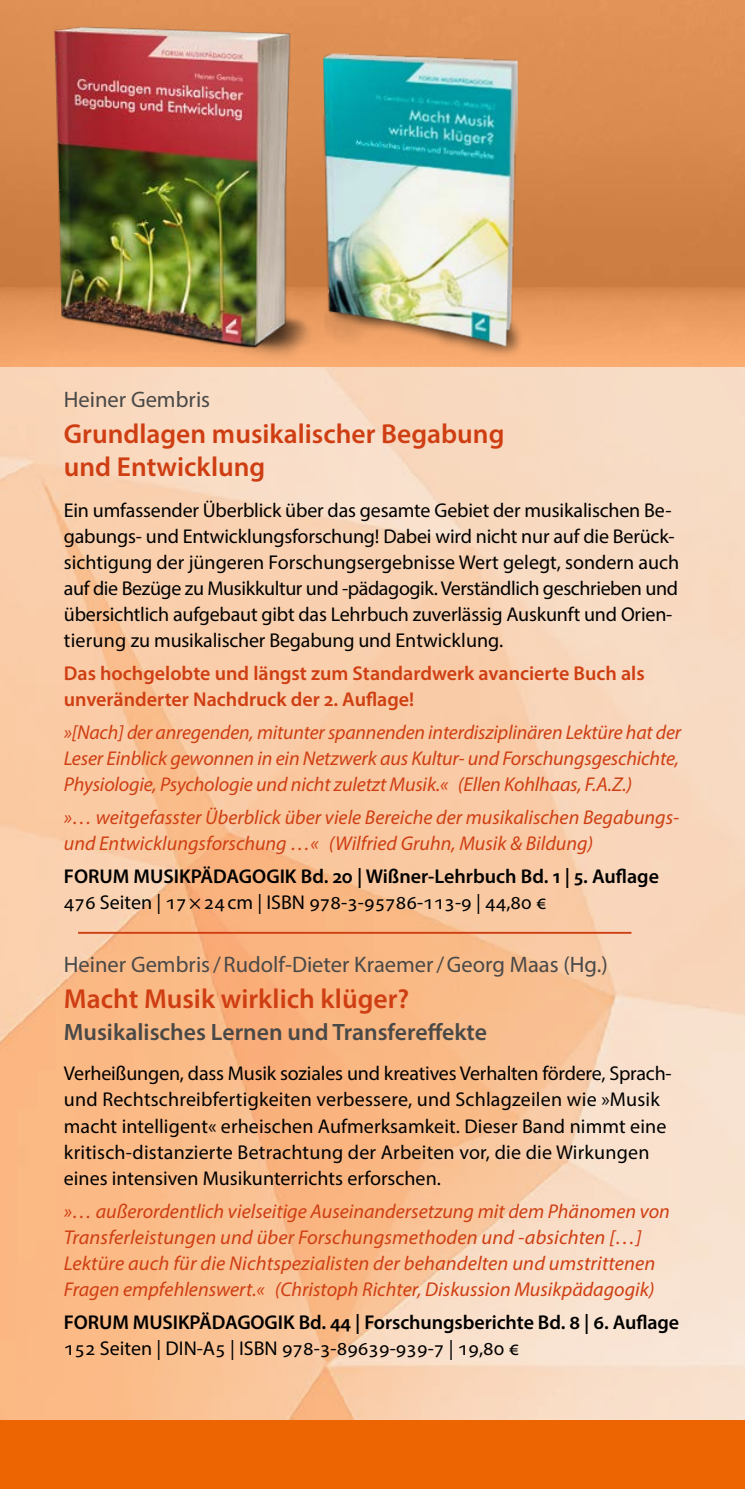
<style>
.page{position:relative;width:745px;height:1489px;background:#fff}
.page>*{position:absolute;margin:0;border:0;box-sizing:border-box;transform-origin:0 0}
.t1{font:600 27.5px/33px "Myriad Pro";color:#cf3e12}
.t2{font:600 23.75px "Myriad Pro";color:#494948}
.t3{font:22.5px "Myriad Pro";color:#494948}
.t4{font:20px/26px "Myriad Pro";letter-spacing:-.005em;color:#000}
.t5{font:italic 20px/26px "Myriad Pro";color:#cf3e12}
.t6{font:600 20px "Myriad Pro";letter-spacing:-.005em;color:#000}
.t7{font:600 20px/26px "Myriad Pro";color:#cf3e12}
</style>
<div class="page">
<img style="left:0;top:367px;width:744px;height:1052px">
<div style="left:0;top:1419px;width:744px;height:69px;background:#ec6502"></div>
<img style="left:0;top:0;width:744px;height:367px">
<hr style="left:78px;top:931px;width:553px;height:2px;background:#cf3e12">
<img style="left:57px;top:351px;width:247px;height:11px">
<img style="left:55px;top:25px;width:281px;height:326px">
<img style="left:324px;top:287px;width:198px;height:73px">
<img style="left:323px;top:53px;width:195px;height:294px">
<p class="t3" style="left:64px;top:385px;width:148px">Heiner Gembris</p>
<h1 class="t1" style="left:64px;top:417px;width:442px">Grundlagen musikalischer Begabung und Entwicklung</h1>
<p class="t4" style="left:64px;top:496px;width:616px">Ein umfassender Überblick über das gesamte Gebiet der musikalischen Be&shy;gabungs- und Entwicklungsforschung! Dabei wird nicht nur auf die Berück&shy;sichtigung der jüngeren Forschungsergebnisse Wert gelegt, sondern auch auf die Bezüge zu Musikkultur und -pädagogik. Verständlich geschrieben und übersichtlich aufgebaut gibt das Lehrbuch zuverlässig Auskunft und Orien&shy;tierung zu musikalischer Begabung und Entwicklung.</p>
<p class="t7" style="left:64px;top:659px;width:582px">Das hochgelobte und längst zum Standardwerk avancierte Buch als unveränderter Nachdruck der 2. Auflage!</p>
<p class="t5" style="left:64px;top:718px;width:618px;text-align:justify">»[Nach] der anregenden, mitunter spannenden interdisziplinären Lektüre hat der Leser Einblick gewonnen in ein Netzwerk aus Kultur- und Forschungsgeschichte, Physiologie, Psychologie und nicht zuletzt Musik.« (Ellen Kohlhaas, F.A.Z.)</p>
<p class="t5" style="left:64px;top:804px;width:616px">»… weitgefasster Überblick über viele Bereiche der musikalischen Begabungs&shy;und Entwicklungsforschung …« (Wilfried Gruhn, Musik &amp; Bildung)</p>
<p class="t6" style="left:64px;top:863px;width:596px">FORUM MUSIKPÄDAGOGIK Bd. 20 | Wißner-Lehrbuch Bd. 1 | 5. Auflage</p>
<p class="t4" style="left:64px;top:889px;width:484px">476 Seiten | 17×24cm | ISBN 978-3-95786-113-9 | 44,80 €</p>
<p class="t3" style="left:64px;top:950px;width:545px">Heiner Gembris/Rudolf-Dieter Kraemer/Georg Maas (Hg.)</p>
<h1 class="t1" style="left:64px;top:981px;width:346px">Macht Musik wirklich klüger?</h1>
<p class="t2" style="left:64px;top:1017px;width:424px">Musikalisches Lernen und Transfereffekte</p>
<p class="t4" style="left:64px;top:1060px;width:609px">Verheißungen, dass Musik soziales und kreatives Verhalten fördere, Sprach&shy;und Rechtschreibfertigkeiten verbessere, und Schlagzeilen wie »Musik macht intelligent« erheischen Aufmerksamkeit. Dieser Band nimmt eine kritisch-distanzierte Betrachtung der Arbeiten vor, die die Wirkungen eines intensiven Musikunterrichts erforschen.</p>
<p class="t5" style="left:64px;top:1197px;width:607px">»… außerordentlich vielseitige Auseinandersetzung mit dem Phänomen von Transferleistungen und über Forschungsmethoden und -absichten […] Lektüre auch für die Nichtspezialisten der behandelten und umstrittenen Fragen empfehlenswert.« (Christoph Richter, Diskussion Musikpädagogik)</p>
<p class="t6" style="left:64px;top:1309px;width:616px">FORUM MUSIKPÄDAGOGIK Bd. 44 | Forschungsberichte Bd. 8 | 6. Auflage</p>
<p class="t4" style="left:64px;top:1334px;width:456px">152 Seiten | DIN-A5 | ISBN 978-3-89639-939-7 | 19,80 €</p>
</div>
